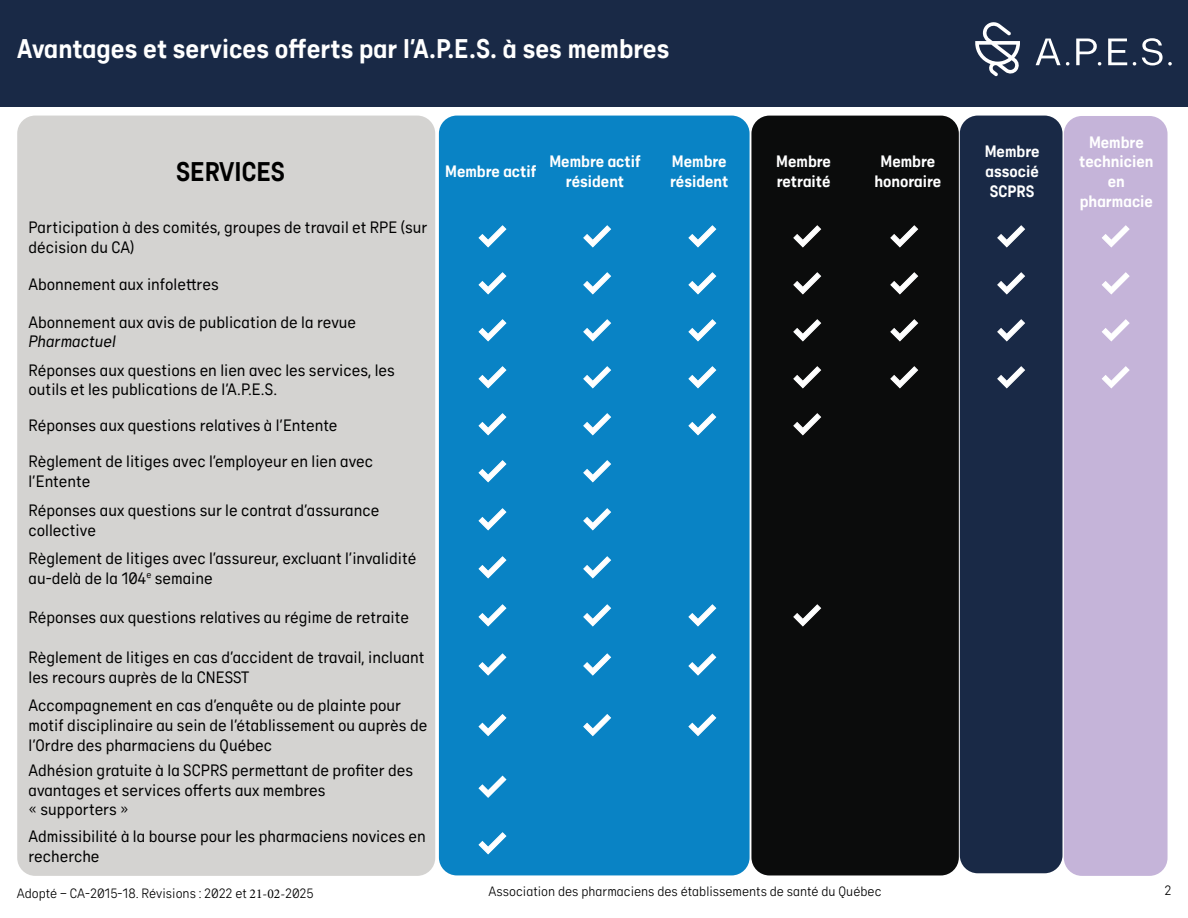
<style>
.page{position:relative;width:1188px;height:918px;background:#fff}
.page>*{position:absolute;margin:0;border:0;box-sizing:border-box;transform-origin:0 0}
.t1{font:700 27px "Gravitica";color:#fff}
.t2{font:700 27px "Gravitica";color:#000}
.t3{font:16.5px/19.8px "Gravitica";color:#000}
.t4{font:700 16.5px/19.8px "Gravitica";color:#fff;text-align:center}
.t5{font:italic 16.5px "Gravitica";color:#000}
.t6{font:300 13.5px "Gravitica";color:#000}
.s1{font-family:"Minion Pro";font-weight:400}
</style>
<div class="page">
<div style="left:439px;top:116px;width:311px;height:759px;background:#0983c5;border-radius:18px"></div>
<div style="left:960px;top:116px;width:103px;height:757px;background:#192946;border-radius:18px"></div>
<div style="left:751px;top:116px;width:208px;height:759px;background:#0b0c0c;border-radius:18px"></div>
<div style="left:1064px;top:116px;width:104px;height:760px;background:#c5b4d9;border-radius:18px"></div>
<div style="left:0;top:0;width:1188px;height:107px;background:#192946"></div>
<svg style="left:1036px;top:39px;width:33px;height:26px"></svg>
<svg style="left:1076px;top:39px;width:25px;height:26px"></svg>
<svg style="left:1108px;top:39px;width:19px;height:26px"></svg>
<svg style="left:1142px;top:38px;width:30px;height:27px"></svg>
<svg style="left:975px;top:22px;width:45px;height:54px"></svg>
<div style="left:17px;top:116px;width:418px;height:760px;background:#d4d3d1;border-radius:18px"></div>
<svg style="left:478px;top:225px;width:29px;height:23px"></svg>
<svg style="left:478px;top:272px;width:29px;height:23px"></svg>
<svg style="left:478px;top:319px;width:29px;height:23px"></svg>
<svg style="left:478px;top:366px;width:29px;height:22px"></svg>
<svg style="left:478px;top:413px;width:29px;height:22px"></svg>
<svg style="left:478px;top:460px;width:29px;height:22px"></svg>
<svg style="left:478px;top:508px;width:29px;height:22px"></svg>
<svg style="left:478px;top:556px;width:29px;height:23px"></svg>
<svg style="left:478px;top:604px;width:29px;height:23px"></svg>
<svg style="left:478px;top:653px;width:29px;height:23px"></svg>
<svg style="left:478px;top:714px;width:29px;height:22px"></svg>
<svg style="left:478px;top:776px;width:29px;height:22px"></svg>
<svg style="left:478px;top:832px;width:29px;height:22px"></svg>
<svg style="left:583px;top:225px;width:28px;height:23px"></svg>
<svg style="left:583px;top:272px;width:28px;height:23px"></svg>
<svg style="left:583px;top:319px;width:28px;height:23px"></svg>
<svg style="left:583px;top:366px;width:28px;height:22px"></svg>
<svg style="left:583px;top:413px;width:28px;height:22px"></svg>
<svg style="left:583px;top:460px;width:28px;height:22px"></svg>
<svg style="left:583px;top:508px;width:28px;height:22px"></svg>
<svg style="left:583px;top:556px;width:28px;height:23px"></svg>
<svg style="left:583px;top:604px;width:28px;height:23px"></svg>
<svg style="left:583px;top:653px;width:28px;height:23px"></svg>
<svg style="left:583px;top:714px;width:28px;height:22px"></svg>
<svg style="left:688px;top:225px;width:28px;height:23px"></svg>
<svg style="left:688px;top:272px;width:28px;height:23px"></svg>
<svg style="left:688px;top:319px;width:28px;height:23px"></svg>
<svg style="left:688px;top:366px;width:28px;height:22px"></svg>
<svg style="left:688px;top:413px;width:28px;height:22px"></svg>
<svg style="left:688px;top:604px;width:28px;height:23px"></svg>
<svg style="left:793px;top:225px;width:28px;height:23px"></svg>
<svg style="left:793px;top:272px;width:28px;height:23px"></svg>
<svg style="left:793px;top:319px;width:28px;height:23px"></svg>
<svg style="left:793px;top:366px;width:28px;height:22px"></svg>
<svg style="left:793px;top:413px;width:28px;height:22px"></svg>
<svg style="left:793px;top:604px;width:28px;height:23px"></svg>
<svg style="left:890px;top:225px;width:28px;height:23px"></svg>
<svg style="left:890px;top:272px;width:28px;height:23px"></svg>
<svg style="left:890px;top:319px;width:28px;height:23px"></svg>
<svg style="left:890px;top:366px;width:28px;height:22px"></svg>
<svg style="left:997px;top:225px;width:28px;height:23px"></svg>
<svg style="left:997px;top:272px;width:28px;height:23px"></svg>
<svg style="left:997px;top:319px;width:28px;height:23px"></svg>
<svg style="left:1102px;top:225px;width:28px;height:23px"></svg>
<svg style="left:1102px;top:272px;width:28px;height:23px"></svg>
<svg style="left:1102px;top:319px;width:28px;height:23px"></svg>
<svg style="left:1102px;top:366px;width:28px;height:22px"></svg>
<svg style="left:997px;top:366px;width:28px;height:22px"></svg>
<svg style="left:688px;top:714px;width:28px;height:22px"></svg>
<svg style="left:688px;top:653px;width:28px;height:23px"></svg>
<h1 class="t1" style="left:17px;top:31px;width:654px">Avantages et services offerts par l’A.P.E.S. à ses membres</h1>
<h1 class="t2" style="left:176px;top:155px;width:111px">SERVICES</h1>
<p class="t4" style="left:445px;top:161px;width:93px">Membre actif</p>
<p class="t4" style="left:549px;top:151px;width:93px">Membre actif résident</p>
<p class="t4" style="left:670px;top:151px;width:60px;text-align:left">Membre résident</p>
<p class="t4" style="left:776px;top:151px;width:56px;text-align:left">Membre retraité</p>
<p class="t4" style="left:874px;top:151px;width:68px">Membre honoraire</p>
<p class="t4" style="left:985px;top:141px;width:56px;text-align:justify">Membre associé SCPRS</p>
<p class="t4" style="left:1079px;top:131px;width:76px">Membre technicien en pharmacie</p>
<p class="t3" style="left:29px;top:217px;width:400px">Participation à des comités, groupes de travail et RPE (sur décision du CA)</p>
<p class="t3" style="left:29px;top:274px;width:192px">Abonnement aux infolettres</p>
<p class="t3" style="left:29px;top:312px;width:329px">Abonnement aux avis de publication de la revue</p>
<p class="t5" style="left:29px;top:332px;width:89px">Pharmactuel</p>
<p class="t3" style="left:29px;top:360px;width:368px">Réponses aux questions en lien avec les services, les outils et les publications de l’A.P.E.S.</p>
<p class="t3" style="left:29px;top:415px;width:311px">Réponses aux questions relatives à l’Entente</p>
<p class="t3" style="left:29px;top:452px;width:346px">Règlement de litiges avec l’employeur en lien avec l’Entente</p>
<p class="t3" style="left:29px;top:500px;width:352px">Réponses aux questions sur le contrat d’assurance collective</p>
<p class="t3" style="left:29px;top:548px;width:389px">Règlement de litiges avec l’assureur, excluant l’invalidité au-delà de la 104<sup>e</sup> semaine</p>
<p class="t3" style="left:29px;top:607px;width:382px">Réponses aux questions relatives au régime de retraite</p>
<p class="t3" style="left:29px;top:647px;width:397px">Règlement de litiges en cas d’accident de travail, incluant les recours auprès de la CNESST</p>
<p class="t3" style="left:29px;top:695px;width:400px">Accompagnement en cas d’enquête ou de plainte pour motif disciplinaire au sein de l’établissement ou auprès de l’Ordre des pharmaciens du Québec</p>
<p class="t3" style="left:29px;top:760px;width:386px">Adhésion gratuite à la SCPRS permettant de profiter des avantages et services offerts aux membres<br>« supporters »</p>
<p class="t3" style="left:29px;top:826px;width:399px">Admissibilité à la bourse pour les pharmaciens novices en recherche</p>
<p class="t6" style="left:17px;top:885px;width:299px">Adopté – CA-2015-18. Révisions : 2022 et <span class="s1">21-02-</span>2025</p>
<p class="t6" style="left:489px;top:884px;width:394px">Association des pharmaciens des établissements de santé du Québec</p>
<p class="t6" style="left:1164px;top:882px;width:8px">2</p>
</div>
